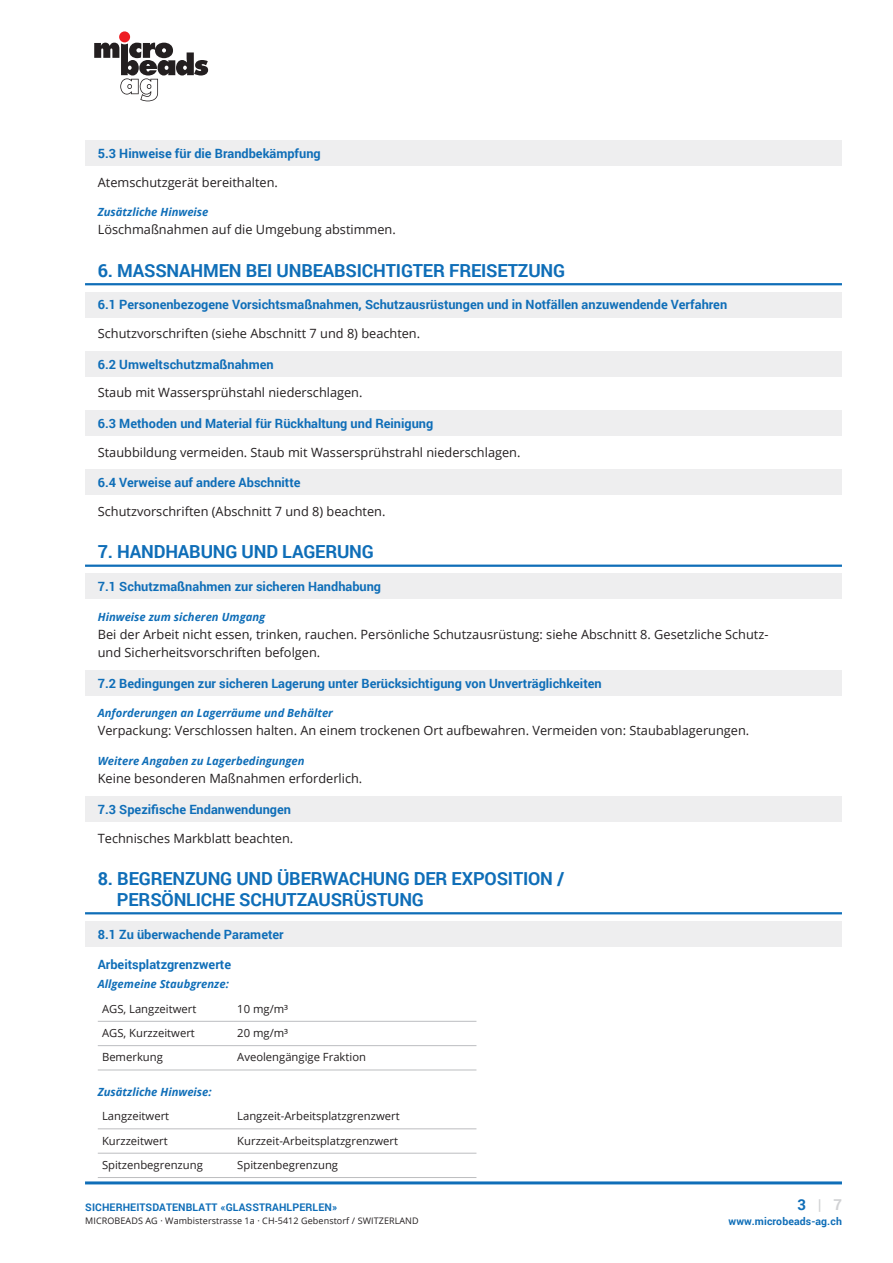
<style>
.page{position:relative;width:893px;height:1263px;background:#fff}
.page>*{position:absolute;margin:0;border:0;box-sizing:border-box;transform-origin:0 0}
.t1{font:700 18px/21px "Roboto";letter-spacing:-.01em;color:#0f6eb8}
.t2{font:700 15px "Roboto";color:#d1d2d4}
.t3{font:12.75px/18px "Open Sans";color:#231f20}
.t4{font:700 12.75px "Roboto";color:#0f6eb8}
.t5{font:11.25px "Open Sans";color:#231f20}
.t6{font:italic 700 11.25px "Open Sans";color:#0f6eb8}
.t7{font:700 10.5px "Roboto";letter-spacing:.01em;color:#0f6eb8}
.t8{font:9px "Open Sans";letter-spacing:.01em;color:#231f20}
.s1{color:#0f6eb8}
</style>
<div class="page">
<hr style="left:85px;top:1181px;width:757px;height:3px;background:#0f6eb8">
<div style="left:85px;top:140px;width:757px;height:26px;background:#eeeeef"></div>
<hr style="left:85px;top:283px;width:757px;height:2px;background:#0f6eb8">
<div style="left:85px;top:292px;width:757px;height:25px;background:#eeeeef"></div>
<div style="left:85px;top:351px;width:757px;height:25px;background:#eeeeef"></div>
<div style="left:85px;top:410px;width:757px;height:26px;background:#eeeeef"></div>
<div style="left:85px;top:470px;width:757px;height:25px;background:#eeeeef"></div>
<hr style="left:85px;top:565px;width:757px;height:2px;background:#0f6eb8">
<div style="left:85px;top:573px;width:757px;height:26px;background:#eeeeef"></div>
<div style="left:85px;top:670px;width:757px;height:25px;background:#eeeeef"></div>
<div style="left:85px;top:796px;width:757px;height:26px;background:#eeeeef"></div>
<hr style="left:85px;top:912px;width:757px;height:2px;background:#0f6eb8">
<div style="left:85px;top:921px;width:757px;height:25px;background:#eeeeef"></div>
<hr style="left:98px;top:1021px;width:135px;height:1px;background:#bcbdc0">
<hr style="left:98px;top:1045px;width:135px;height:1px;background:#bcbdc0">
<hr style="left:233px;top:1045px;width:243px;height:1px;background:#bcbdc0">
<hr style="left:98px;top:1069px;width:135px;height:1px;background:#bcbdc0">
<hr style="left:233px;top:1069px;width:243px;height:1px;background:#bcbdc0">
<hr style="left:233px;top:1021px;width:243px;height:1px;background:#bcbdc0">
<hr style="left:98px;top:1128px;width:135px;height:1px;background:#bcbdc0">
<hr style="left:98px;top:1153px;width:135px;height:1px;background:#bcbdc0">
<hr style="left:233px;top:1153px;width:243px;height:1px;background:#bcbdc0">
<hr style="left:98px;top:1177px;width:135px;height:1px;background:#bcbdc0">
<hr style="left:233px;top:1177px;width:243px;height:1px;background:#bcbdc0">
<hr style="left:233px;top:1128px;width:243px;height:1px;background:#bcbdc0">
<svg style="left:94px;top:43px;width:114px;height:58px"></svg>
<div style="left:119px;top:31px;width:11px;height:11px;background:#ee1d23;border-radius:50%"></div>
<p class="t4" style="left:98px;top:144px;width:224px">5.3 Hinweise für die Brandbekämpfung</p>
<p class="t3" style="left:98px;top:173px;width:182px">Atemschutzgerät bereithalten.</p>
<p class="t6" style="left:98px;top:204px;width:112px">Zusätzliche Hinweise</p>
<p class="t3" style="left:98px;top:220px;width:299px">Löschmaßnahmen auf die Umgebung abstimmen.</p>
<h1 class="t1" style="left:98px;top:259px;width:469px">6. MASSNAHMEN BEI UNBEABSICHTIGTER FREISETZUNG</h1>
<p class="t4" style="left:98px;top:296px;width:631px">6.1 Personenbezogene Vorsichtsmaßnahmen, Schutzausrüstungen und in Notfällen anzuwendende Verfahren</p>
<p class="t3" style="left:98px;top:324px;width:324px">Schutzvorschriften (siehe Abschnitt 7 und 8) beachten.</p>
<p class="t4" style="left:98px;top:355px;width:177px">6.2 Umweltschutzmaßnahmen</p>
<p class="t3" style="left:98px;top:383px;width:266px">Staub mit Wassersprühstahl niederschlagen.</p>
<p class="t4" style="left:98px;top:414px;width:337px">6.3 Methoden und Material für Rückhaltung und Reinigung</p>
<p class="t3" style="left:98px;top:443px;width:424px">Staubbildung vermeiden. Staub mit Wassersprühstrahl niederschlagen.</p>
<p class="t4" style="left:98px;top:474px;width:204px">6.4 Verweise auf andere Abschnitte</p>
<p class="t3" style="left:98px;top:502px;width:289px">Schutzvorschriften (Abschnitt 7 und 8) beachten.</p>
<h1 class="t1" style="left:98px;top:541px;width:278px">7. HANDHABUNG UND LAGERUNG</h1>
<p class="t4" style="left:98px;top:577px;width:285px">7.1 Schutzmaßnahmen zur sicheren Handhabung</p>
<p class="t6" style="left:98px;top:609px;width:169px">Hinweise zum sicheren Umgang</p>
<p class="t3" style="left:98px;top:625px;width:672px">Bei der Arbeit nicht essen, trinken, rauchen. Persönliche Schutzausrüstung: siehe Abschnitt 8. Gesetzliche Schutz&shy;und Sicherheitsvorschriften befolgen.</p>
<p class="t4" style="left:98px;top:674px;width:505px">7.2 Bedingungen zur sicheren Lagerung unter Berücksichtigung von Unverträglichkeiten</p>
<p class="t6" style="left:98px;top:705px;width:237px">Anforderungen an Lagerräume und Behälter</p>
<p class="t3" style="left:98px;top:721px;width:653px">Verpackung: Verschlossen halten. An einem trockenen Ort aufbewahren. Vermeiden von: Staubablagerungen.</p>
<p class="t6" style="left:98px;top:753px;width:208px">Weitere Angaben zu Lagerbedingungen</p>
<p class="t3" style="left:98px;top:769px;width:266px">Keine besonderen Maßnahmen erforderlich.</p>
<p class="t4" style="left:98px;top:800px;width:195px">7.3 Spezifische Endanwendungen</p>
<p class="t3" style="left:98px;top:828px;width:197px">Technisches Markblatt beachten.</p>
<h1 class="t1" style="left:117px;top:867px;width:449px;text-indent:-19px">8. BEGRENZUNG UND ÜBERWACHUNG DER EXPOSITION /<br>PERSÖNLICHE SCHUTZAUSRÜSTUNG</h1>
<p class="t4" style="left:98px;top:925px;width:187px">8.1 Zu überwachende Parameter</p>
<p class="t4" style="left:98px;top:956px;width:135px">Arbeitsplatzgrenzwerte</p>
<p class="t6" style="left:98px;top:976px;width:133px">Allgemeine Staubgrenze:</p>
<p class="t5" style="left:102px;top:1001px;width:96px">AGS, Langzeitwert</p>
<p class="t5" style="left:237px;top:1001px;width:52px">10 mg/m³</p>
<p class="t5" style="left:102px;top:1025px;width:94px">AGS, Kurzzeitwert</p>
<p class="t5" style="left:237px;top:1025px;width:52px">20 mg/m³</p>
<p class="t5" style="left:102px;top:1050px;width:62px">Bemerkung</p>
<p class="t5" style="left:237px;top:1050px;width:130px">Aveolengängige Fraktion</p>
<p class="t6" style="left:98px;top:1084px;width:115px">Zusätzliche Hinweise:</p>
<p class="t5" style="left:102px;top:1108px;width:69px">Langzeitwert</p>
<p class="t5" style="left:237px;top:1108px;width:164px">Langzeit-Arbeitsplatzgrenzwert</p>
<p class="t5" style="left:102px;top:1133px;width:67px">Kurzzeitwert</p>
<p class="t5" style="left:237px;top:1133px;width:162px">Kurzzeit-Arbeitsplatzgrenzwert</p>
<p class="t5" style="left:102px;top:1157px;width:102px">Spitzenbegrenzung</p>
<p class="t5" style="left:237px;top:1157px;width:102px">Spitzenbegrenzung</p>
<p class="t7" style="left:85px;top:1200px;width:253px">SICHERHEITSDATENBLATT «GLASSTRAHLPERLEN»</p>
<p class="t8" style="left:85px;top:1215px;width:335px">MICROBEADS AG · Wambisterstrasse 1a · CH-5412 Gebenstorf / SWITZERLAND</p>
<p class="t2" style="left:797px;top:1194px;width:46px"><span class="s1">3</span> | 7</p>
<p class="t7" style="left:729px;top:1214px;width:115px">www.microbeads-ag.ch</p>
</div>
